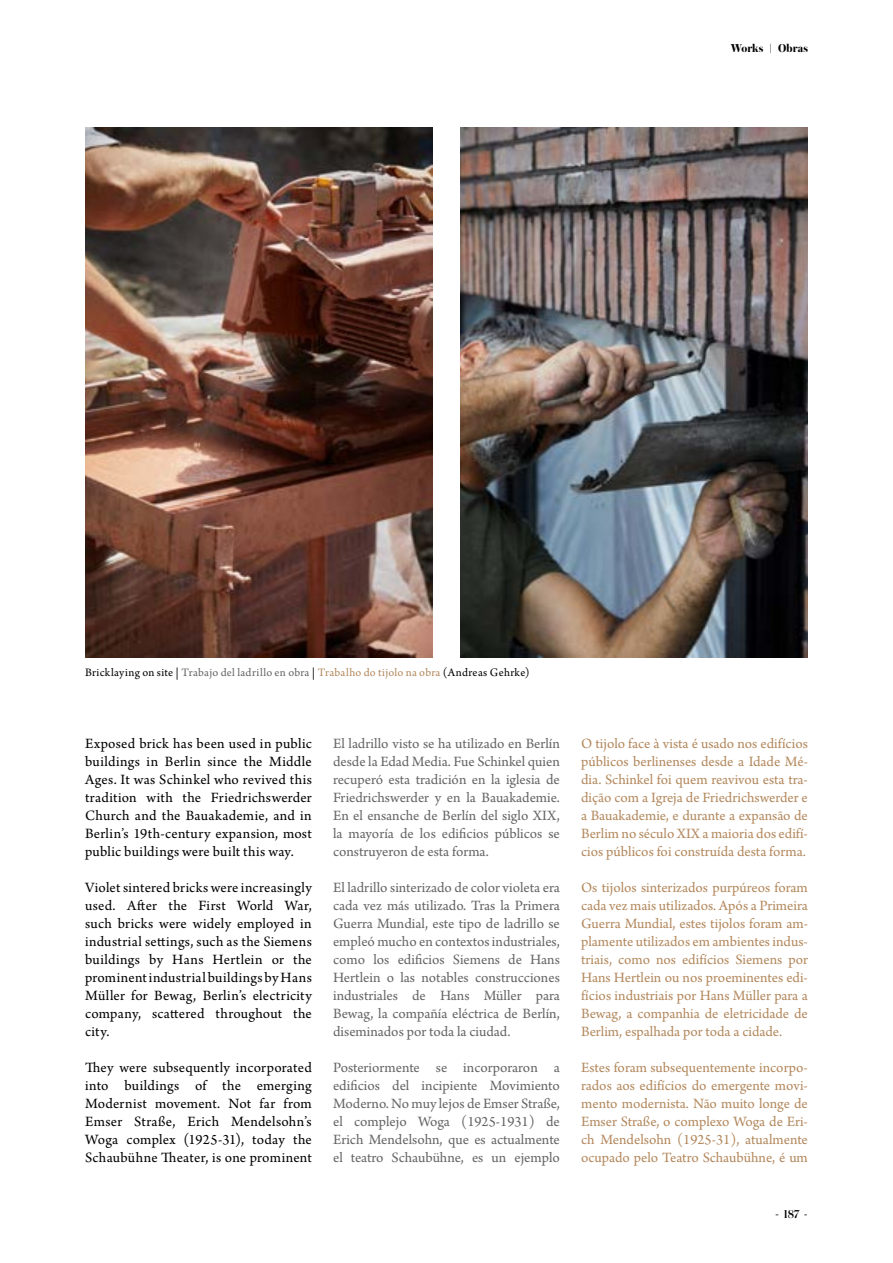
<style>
.page{position:relative;width:893px;height:1263px;background:#fff}
.page>*{position:absolute;margin:0;border:0;box-sizing:border-box;transform-origin:0 0}
.t1{font:15px/18px "Arno Pro";color:#b3885d;text-align:justify}
.t2{font:15px/18px "Arno Pro";color:#666465;text-align:justify}
.t3{font:15px/18px "Arno Pro";letter-spacing:.015em;color:#000;text-align:justify}
.t4{font:12px "Arno Pro";letter-spacing:.025em;color:#000}
.t5{font:700 12px "Austin";letter-spacing:.01em;color:#000}
.t6{font:500 12px "Austin";color:#000}
.s1{color:#666465}
.s2{color:#b3885d}
</style>
<div class="page">
<img style="left:85px;top:128px;width:347px;height:530px">
<img style="left:461px;top:128px;width:347px;height:530px">
<p class="t5" style="left:731px;top:40px;width:79px">Works | Obras</p>
<p class="t4" style="left:85px;top:665px;width:446px">Bricklaying on site | <span class="s1">Trabajo del ladrillo en obra</span> | <span class="s2">Trabalho do tijolo na obra</span> (Andreas Gehrke)</p>
<p class="t3" style="left:85px;top:735px;width:228px">Exposed brick has been used in public buildings in Berlin since the Middle Ages. It was Schinkel who revived this tradition with the Friedrichswerder Church and the Bauakademie, and in Berlin’s 19th-century expansion, most public buildings were built this way.</p>
<p class="t3" style="left:85px;top:879px;width:228px">Violet sintered bricks were increasingly used. After the First World War, such bricks were widely employed in industrial settings, such as the Siemens buildings by Hans Hertlein or the prominent industrial buildings by Hans Müller for Bewag, Berlin’s electricity company, scattered throughout the city.</p>
<p class="t3" style="left:85px;top:1059px;width:228px">They were subsequently incorporated into buildings of the emerging Modernist movement. Not far from Emser Straße, Erich Mendelsohn’s Woga complex (1925-31), today the Schaubühne Theater, is one prominent</p>
<p class="t2" style="left:333px;top:735px;width:228px">El ladrillo visto se ha utilizado en Berlín desde la Edad Media. Fue Schinkel quien recuperó esta tradición en la iglesia de Friedrichswerder y en la Bauakademie.<br>En el ensanche de Berlín del siglo XIX, la mayoría de los edificios públicos se construyeron de esta forma.</p>
<p class="t2" style="left:333px;top:879px;width:228px">El ladrillo sinterizado de color violeta era cada vez más utilizado. Tras la Primera Guerra Mundial, este tipo de ladrillo se empleó mucho en contextos industriales, como los edificios Siemens de Hans Hertlein o las notables construcciones industriales de Hans Müller para Bewag, la compañía eléctrica de Berlín, diseminados por toda la ciudad.</p>
<p class="t2" style="left:333px;top:1059px;width:228px">Posteriormente se incorporaron a edificios del incipiente Movimiento Moderno. No muy lejos de Emser Straße, el complejo Woga (1925-1931) de Erich Mendelsohn, que es actualmente el teatro Schaubühne, es un ejemplo</p>
<p class="t1" style="left:581px;top:735px;width:228px">O tijolo face à vista é usado nos edifícios públicos berlinenses desde a Idade Mé&shy;dia. Schinkel foi quem reavivou esta tra&shy;dição com a Igreja de Friedrichswerder e a Bauakademie, e durante a expansão de Berlim no século XIX a maioria dos edifí&shy;cios públicos foi construída desta forma.</p>
<p class="t1" style="left:581px;top:879px;width:228px">Os tijolos sinterizados purpúreos foram cada vez mais utilizados. Após a Primeira Guerra Mundial, estes tijolos foram am&shy;plamente utilizados em ambientes indus&shy;triais, como nos edifícios Siemens por Hans Hertlein ou nos proeminentes edi&shy;fícios industriais por Hans Müller para a Bewag, a companhia de eletricidade de Berlim, espalhada por toda a cidade.</p>
<p class="t1" style="left:581px;top:1059px;width:228px">Estes foram subsequentemente incorpo&shy;rados aos edifícios do emergente movi&shy;mento modernista. Não muito longe de Emser Straße, o complexo Woga de Eri&shy;ch Mendelsohn (1925-31), atualmente ocupado pelo Teatro Schaubühne, é um</p>
<p class="t6" style="left:775px;top:1206px;width:34px">- 187 -</p>
</div>
